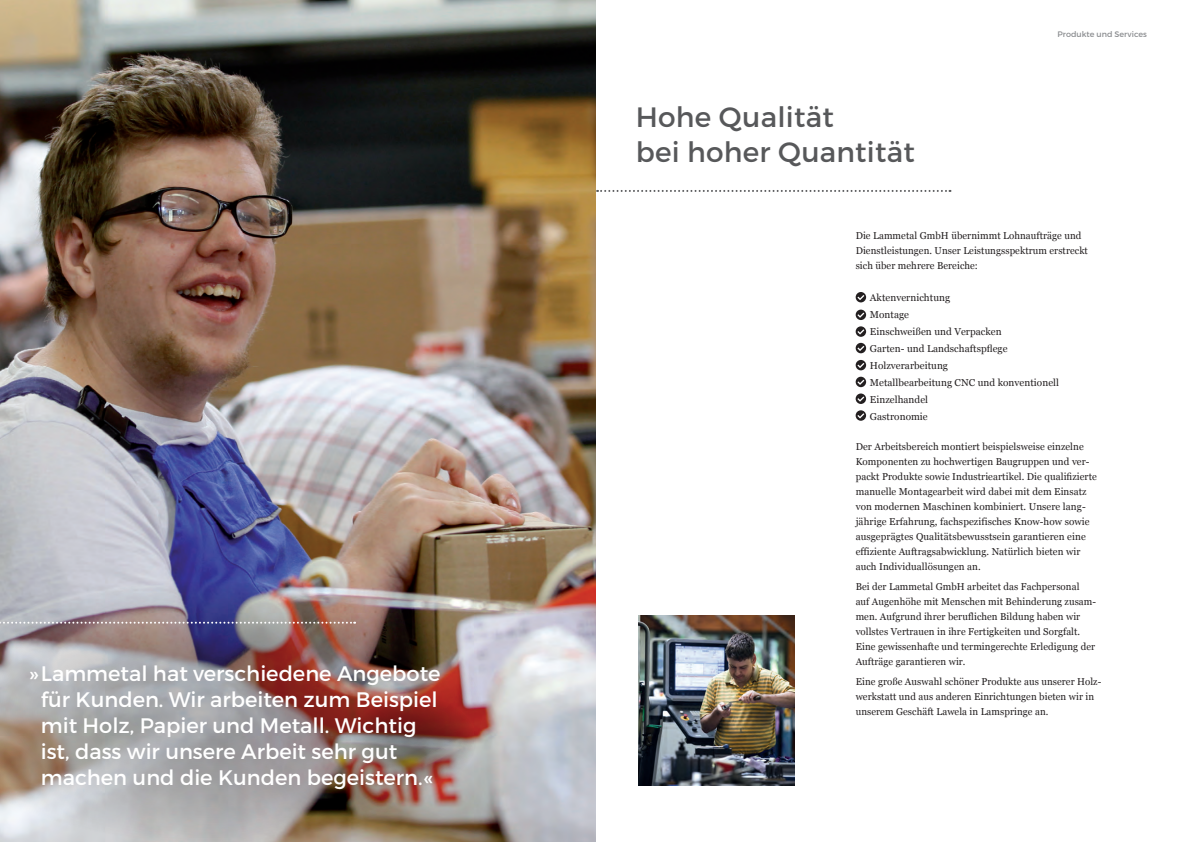
<style>
.page{position:relative;width:1191px;height:842px;background:#fff}
.page>*{position:absolute;margin:0;border:0;box-sizing:border-box;transform-origin:0 0}
.t1{font:28px/35px "Montserrat";letter-spacing:.01em;color:#57585a}
.t2{font:21px/26px "Montserrat";color:#fff}
.t3{font:10px/15px "Georgia";letter-spacing:.01em;color:#231f20}
.t4{font:8px "Montserrat";color:#8a8c8f}
</style>
<div class="page">
<img style="left:0;top:0;width:595px;height:842px">
<img style="left:0;top:581px;width:484px;height:261px">
<img style="left:638px;top:615px;width:156px;height:170px">
<img style="left:351px;top:696px;width:125px;height:91px;border-radius:50%">
<svg style="left:0;top:622px;width:355px;height:2px"></svg>
<svg style="left:597px;top:190px;width:353px;height:2px"></svg>
<svg style="left:855px;top:292px;width:11px;height:10px"></svg>
<svg style="left:855px;top:310px;width:11px;height:10px"></svg>
<svg style="left:855px;top:326px;width:11px;height:11px"></svg>
<svg style="left:855px;top:343px;width:11px;height:10px"></svg>
<svg style="left:855px;top:360px;width:11px;height:10px"></svg>
<svg style="left:855px;top:377px;width:11px;height:10px"></svg>
<svg style="left:855px;top:393px;width:11px;height:11px"></svg>
<svg style="left:855px;top:410px;width:11px;height:11px"></svg>
<h2 class="t2" style="left:41px;top:661px;width:401px;text-indent:-12px">» Lammetal hat verschiedene Angebote für Kunden. Wir arbeiten zum Beispiel mit Holz, Papier und Metall. Wichtig ist, dass wir unsere Arbeit sehr gut machen und die Kunden begeistern.«</h2>
<h1 class="t1" style="left:636px;top:100px;width:280px">Hohe Qualität<br>bei hoher Quantität</h1>
<p class="t4" style="left:1057px;top:30px;width:91px">Produkte und Services</p>
<p class="t3" style="left:855px;top:227px;width:234px">Die Lammetal GmbH übernimmt Lohnaufträge und<br>Dienstleistungen. Unser Leistungsspektrum erstreckt sich über mehrere Bereiche:</p>
<p class="t3" style="left:870px;top:288px;width:191px;line-height:17px">Aktenvernichtung<br>Montage<br>Einschweißen und Verpacken<br>Garten- und Landschaftspflege<br>Holzverarbeitung<br>Metallbearbeitung CNC und konventionell<br>Einzelhandel<br>Gastronomie</p>
<p class="t3" style="left:855px;top:438px;width:243px">Der Arbeitsbereich montiert beispielsweise einzelne Komponenten zu hochwertigen Baugruppen und ver&shy;packt Produkte sowie Industrieartikel. Die qualifizierte manuelle Montagearbeit wird dabei mit dem Einsatz von modernen Maschinen kombiniert. Unsere lang&shy;jährige Erfahrung, fachspezifisches Know-how sowie ausgeprägtes Qualitätsbewusstsein garantieren eine effiziente Auftragsabwicklung. Natürlich bieten wir auch Individuallösungen an.</p>
<p class="t3" style="left:855px;top:578px;width:242px">Bei der Lammetal GmbH arbeitet das Fachpersonal<br>auf Augenhöhe mit Menschen mit Behinderung zusam&shy;men. Aufgrund ihrer beruflichen Bildung haben wir vollstes Vertrauen in ihre Fertigkeiten und Sorgfalt.<br>Eine gewissenhafte und termingerechte Erledigung der Aufträge garantieren wir.</p>
<p class="t3" style="left:855px;top:673px;width:247px">Eine große Auswahl schöner Produkte aus unserer Holz&shy;werkstatt und aus anderen Einrichtungen bieten wir in unserem Geschäft Lawela in Lamspringe an.</p>
</div>
